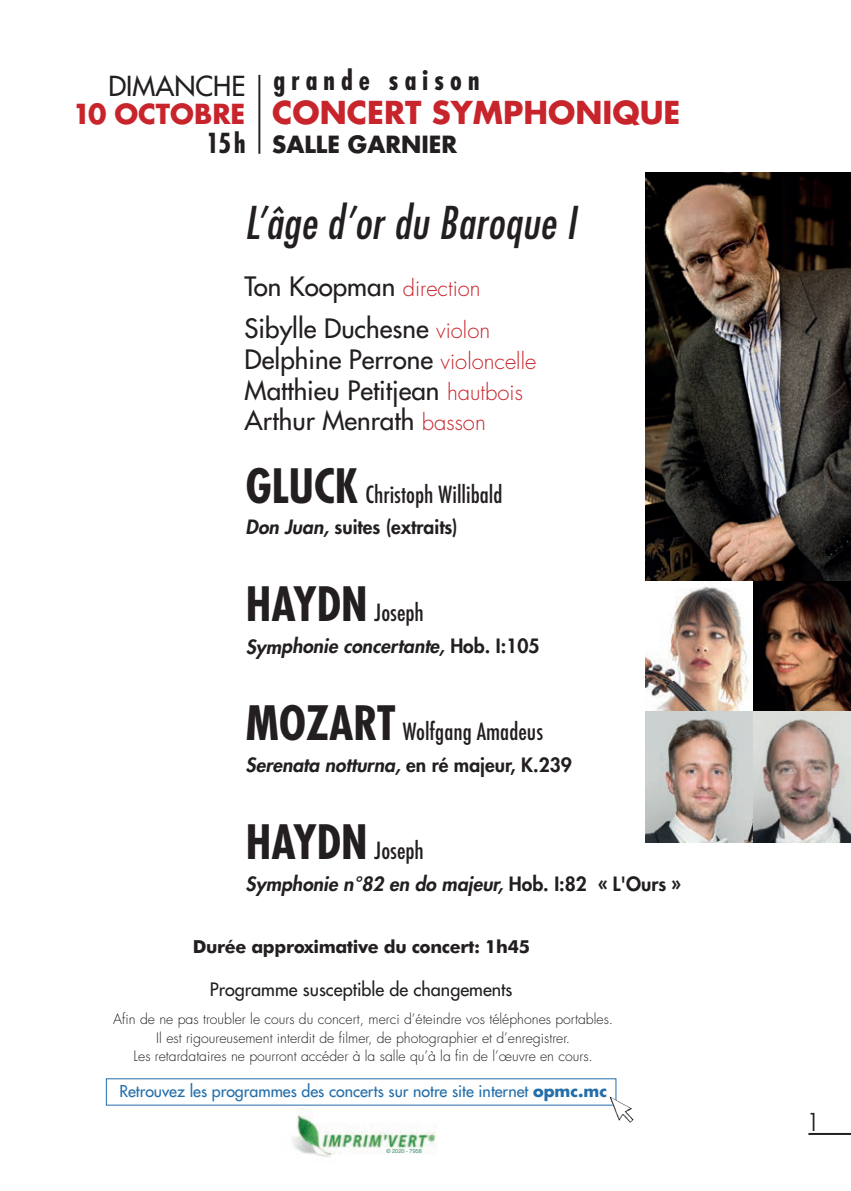
<style>
.page{position:relative;width:851px;height:1191px;background:#fff}
.page>*{position:absolute;margin:0;border:0;box-sizing:border-box;transform-origin:0 0}
.t1{font:italic condensed 44px "Futura";letter-spacing:.015em;color:#231f20}
.t2{font:700 30.8px "Futura";color:#c8242b}
.t3{font:700 condensed 26.8px "Futura";letter-spacing:.225em;color:#231f20}
.t4{font:700 26.8px "Futura";color:#c8242b}
.t5{font:26.8px "Futura";color:#231f20}
.t6{font:26px/30.8px "Futura";color:#231f20}
.t7{font:300 condensed 24px "Futura";color:#231f20}
.t8{font:500 condensed 23px "Futura";color:#231f20}
.t9{font:700 23px "Futura";color:#231f20}
.t10{font:italic 800 19.2px "Futura";color:#231f20}
.t11{font:800 19.2px "Futura";color:#231f20}
.t12{font:18px "Futura";color:#231f20}
.t13{font:700 18px "Futura BT";letter-spacing:-.02em;color:#231f20}
.t14{font:16px "Futura";color:#236eab}
.t15{font:300 14px/18.4px "Futura";color:#231f20;text-align:center}
.t16{font:5.6px "Helvetica";color:#41896b}
.s1{font-weight:300;font-size:22px;color:#c8242b}
.s2{font-weight:700;font-size:46px}
.s3{font-style:italic}
.s4{font-style:normal}
.s5{font-weight:700}
</style>
<div class="page">
<hr style="left:808px;top:1133px;width:42px;height:2px;background:#231f20">
<img style="left:292px;top:1109px;width:144px;height:48px">
<img style="left:609px;top:1096px;width:24px;height:26px">
<hr style="left:258px;top:75px;width:2px;height:79px;background:#231f20">
<img style="left:645px;top:173px;width:205px;height:408px">
<img style="left:645px;top:586px;width:104px;height:125px">
<svg style="left:753px;top:581px;width:97px;height:130px;background:#4d3325"></svg>
<svg style="left:645px;top:711px;width:108px;height:131px;background:#b7aba5"></svg>
<svg style="left:753px;top:711px;width:97px;height:131px;background:#b2a6a1"></svg>
<h3 class="t5" style="left:108px;top:72px;width:138px">DIMANCHE</h3>
<h3 class="t4" style="left:73px;top:102px;width:174px">10 OCTOBRE</h3>
<h3 class="t3" style="left:206px;top:131px;width:41px">15h</h3>
<h3 class="t3" style="left:273px;top:68px;width:207px">grande saison</h3>
<h2 class="t2" style="left:272px;top:99px;width:409px">CONCERT SYMPHONIQUE</h2>
<h3 class="t9" style="left:272px;top:134px;width:186px">SALLE GARNIER</h3>
<h1 class="t1" style="left:244px;top:203px;width:333px">L’âge d’or du Baroque I</h1>
<h3 class="t6" style="left:244px;top:268px;width:247px;line-height:41.6px">Ton Koopman <span class="s1">direction<br></span>Sibylle Duchesne <span class="s1">violon</span></h3>
<h3 class="t6" style="left:244px;top:345px;width:293px">Delphine Perrone <span class="s1">violoncelle<br></span>Matthieu Petitjean <span class="s1">hautbois<br></span>Arthur Menrath <span class="s1">basson</span></h3>
<h3 class="t8" style="left:246px;top:481px;width:258px"><span class="s2">GLUCK</span> Christoph Willibald</h3>
<h3 class="t11" style="left:245px;top:518px;width:213px"><span class="s3">Don Juan,</span> suites (extraits)</h3>
<h3 class="t8" style="left:246px;top:600px;width:180px"><span class="s2">HAYDN</span> Joseph</h3>
<h3 class="t10" style="left:245px;top:637px;width:295px">Symphonie concertante, <span class="s4">Hob. I:105</span></h3>
<h3 class="t8" style="left:246px;top:719px;width:299px"><span class="s2">MOZART</span> Wolfgang Amadeus</h3>
<h3 class="t10" style="left:245px;top:755px;width:328px">Serenata notturna, <span class="s4">en ré majeur, K.239</span></h3>
<h3 class="t8" style="left:246px;top:837px;width:180px"><span class="s2">HAYDN</span> Joseph</h3>
<h3 class="t10" style="left:245px;top:874px;width:437px">Symphonie n°82 en do majeur, <span class="s4">Hob. I:82 « L'Ours »</span></h3>
<p class="t13" style="left:193px;top:939px;width:339px">Durée approximative du concert: 1h45</p>
<p class="t12" style="left:210px;top:980px;width:304px">Programme susceptible de changements</p>
<p class="t15" style="left:113px;top:1011px;width:501px">Afin de ne pas troubler le cours du concert, merci d’éteindre vos téléphones portables.<br>Il est rigoureusement interdit de filmer, de photographier et d’enregistrer.<br>Les retardataires ne pourront accéder à la salle qu’à la fin de l’œuvre en cours.</p>
<p class="t14" style="left:119px;top:1083px;width:489px">Retrouvez les programmes des concerts sur notre site internet <span class="s5">opmc.mc</span></p>
<p class="t16" style="left:386px;top:1148px;width:37px">© 2020 - 7958</p>
<h3 class="t7" style="left:808px;top:1111px;width:11px">1</h3>
</div>
